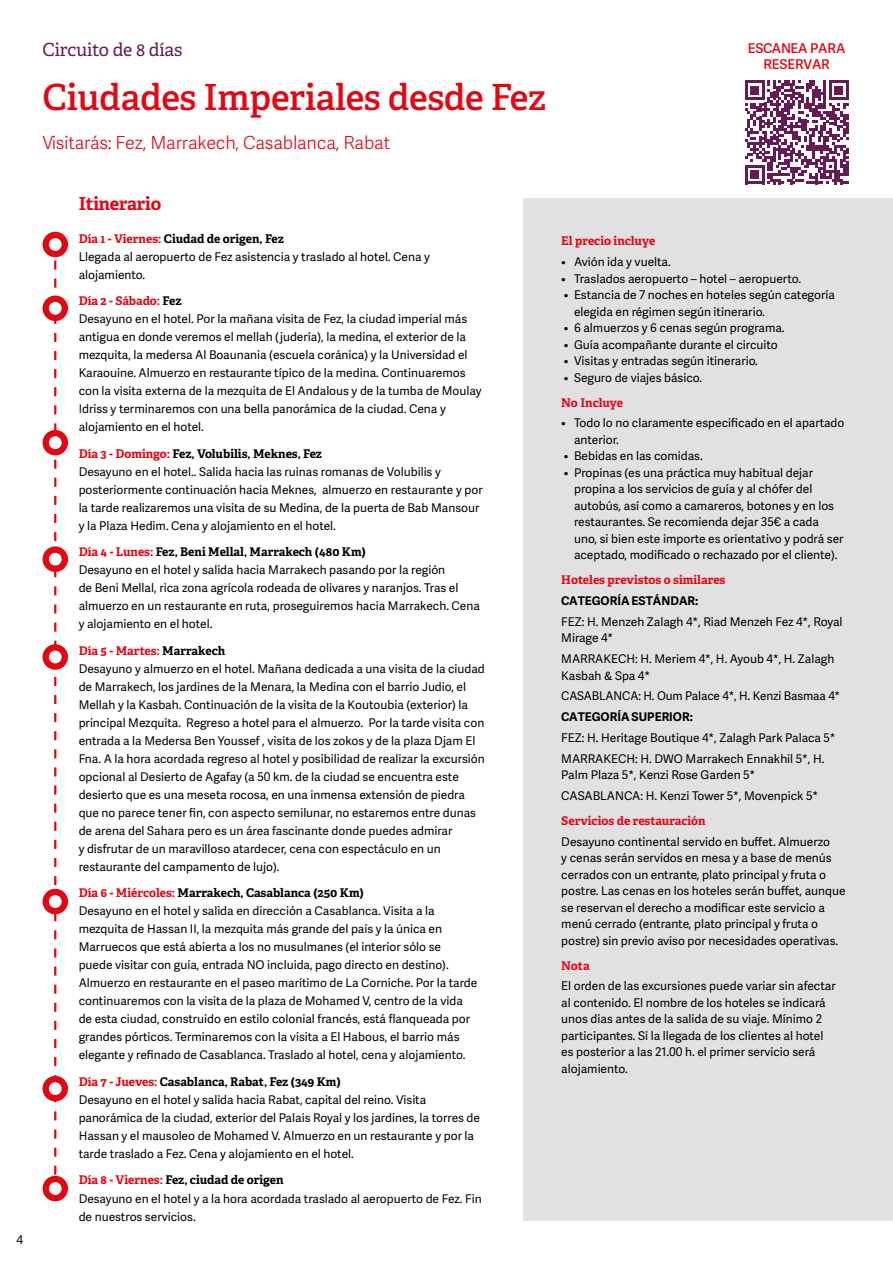
<style>
.page{position:relative;width:893px;height:1263px;background:#fff}
.page>*{position:absolute;margin:0;border:0;box-sizing:border-box;transform-origin:0 0}
.t1{font:600 36px "Adelle";letter-spacing:-.01em;color:#e30613}
.t2{font:300 18px "Adelle Sans";letter-spacing:-.01em;color:#e30613}
.t3{font:18px "Adelle";letter-spacing:-.01em;color:#671b54}
.t4{font:700 18px "Adelle";letter-spacing:-.01em;color:#e30613}
.t5{font:600 13.5px/16.2px "Adelle Sans";letter-spacing:-.01em;color:#e30613;text-align:center}
.t6{font:12px/18px "Adelle Sans";color:#000}
.t7{font:700 12px "Adelle";color:#000}
.t8{font:700 12px "Adelle";color:#e30613}
.t9{font:700 12px "Adelle Sans";color:#000}
.s1{color:#e30613}
.s2{color:#000}
</style>
<div class="page">
<svg style="left:54px;top:257px;width:2px;height:919px"></svg>
<div style="left:523px;top:198px;width:370px;height:1022px;background:#e1e1e4"></div>
<div style="left:43px;top:232px;width:25px;height:25px;background:#e30613;border-radius:50%"></div>
<div style="left:49px;top:238px;width:13px;height:13px;background:#fff;border-radius:50%"></div>
<div style="left:43px;top:296px;width:25px;height:25px;background:#e30613;border-radius:50%"></div>
<div style="left:49px;top:302px;width:13px;height:13px;background:#fff;border-radius:50%"></div>
<div style="left:43px;top:430px;width:25px;height:25px;background:#e30613;border-radius:50%"></div>
<div style="left:49px;top:436px;width:13px;height:13px;background:#fff;border-radius:50%"></div>
<div style="left:43px;top:546px;width:25px;height:26px;background:#e30613;border-radius:50%"></div>
<div style="left:49px;top:553px;width:13px;height:13px;background:#fff;border-radius:50%"></div>
<div style="left:43px;top:644px;width:25px;height:26px;background:#e30613;border-radius:50%"></div>
<div style="left:49px;top:651px;width:13px;height:12px;background:#fff;border-radius:50%"></div>
<div style="left:43px;top:889px;width:25px;height:25px;background:#e30613;border-radius:50%"></div>
<div style="left:49px;top:895px;width:13px;height:13px;background:#fff;border-radius:50%"></div>
<div style="left:43px;top:1076px;width:25px;height:25px;background:#e30613;border-radius:50%"></div>
<div style="left:49px;top:1082px;width:13px;height:13px;background:#fff;border-radius:50%"></div>
<div style="left:43px;top:1176px;width:25px;height:25px;background:#e30613;border-radius:50%"></div>
<div style="left:49px;top:1182px;width:13px;height:13px;background:#fff;border-radius:50%"></div>
<svg style="left:745px;top:80px;width:104px;height:104px"></svg>
<p class="t6" style="left:17px;top:1230px;width:8px">4</p>
<h2 class="t3" style="left:43px;top:39px;width:141px">Circuito de 8 días</h2>
<h1 class="t1" style="left:43px;top:75px;width:505px">Ciudades Imperiales desde Fez</h1>
<h2 class="t2" style="left:43px;top:132px;width:349px">Visitarás: Fez, Marrakech, Casablanca, Rabat</h2>
<p class="t5" style="left:748px;top:40px;width:99px">ESCANEA PARA<br>RESERVAR</p>
<h2 class="t4" style="left:79px;top:192px;width:84px">Itinerario</h2>
<p class="t7" style="left:79px;top:231px;width:207px"><span class="s1">Día 1 - Viernes:</span> Ciudad de origen, Fez</p>
<p class="t6" style="left:79px;top:247px;width:353px">Llegada al aeropuerto de Fez asistencia y traslado al hotel. Cena y alojamiento.</p>
<p class="t8" style="left:79px;top:293px;width:104px">Día 2 - Sábado: <span class="s2">Fez</span></p>
<p class="t6" style="left:79px;top:310px;width:404px">Desayuno en el hotel. Por la mañana visita de Fez, la ciudad imperial más antigua en donde veremos el mellah (judería), la medina, el exterior de la mezquita, la medersa Al Boaunania (escuela coránica) y la Universidad el Karaouine. Almuerzo en restaurante típico de la medina. Continuaremos con la visita externa de la mezquita de El Andalous y de la tumba de Moulay Idriss y terminaremos con una bella panorámica de la ciudad. Cena y alojamiento en el hotel.</p>
<p class="t7" style="left:79px;top:446px;width:245px"><span class="s1">Día 3 - Domingo:</span> Fez, Volubilis, Meknes, Fez</p>
<p class="t6" style="left:79px;top:462px;width:406px">Desayuno en el hotel.. Salida hacia las ruinas romanas de Volubilis y posteriormente continuación hacia Meknes, almuerzo en restaurante y por la tarde realizaremos una visita de su Medina, de la puerta de Bab Mansour y la Plaza Hedim. Cena y alojamiento en el hotel.</p>
<p class="t7" style="left:79px;top:544px;width:289px"><span class="s1">Día 4 - Lunes:</span> Fez, Beni Mellal, Marrakech (480 Km)</p>
<p class="t6" style="left:79px;top:561px;width:403px">Desayuno en el hotel y salida hacia Marrakech pasando por la región<br>de Beni Mellal, rica zona agrícola rodeada de olivares y naranjos. Tras el almuerzo en un restaurante en ruta, proseguiremos hacia Marrakech. Cena y alojamiento en el hotel.</p>
<p class="t8" style="left:79px;top:643px;width:148px">Día 5 - Martes: <span class="s2">Marrakech</span></p>
<p class="t6" style="left:79px;top:659px;width:408px">Desayuno y almuerzo en el hotel. Mañana dedicada a una visita de la ciudad de Marrakech, los jardines de la Menara, la Medina con el barrio Judio, el Mellah y la Kasbah. Continuación de la visita de la Koutoubia (exterior) la principal Mezquita. Regreso a hotel para el almuerzo. Por la tarde visita con entrada a la Medersa Ben Youssef , visita de los zokos y de la plaza Djam El Fna. A la hora acordada regreso al hotel y posibilidad de realizar la excursión opcional al Desierto de Agafay (a 50 km. de la ciudad se encuentra este desierto que es una meseta rocosa, en una inmensa extensión de piedra que no parece tener fin, con aspecto semilunar, no estaremos entre dunas de arena del Sahara pero es un área fascinante donde puedes admirar<br>y disfrutar de un maravilloso atardecer, cena con espectáculo en un restaurante del campamento de lujo).</p>
<p class="t7" style="left:79px;top:885px;width:287px"><span class="s1">Día 6 - Miércoles:</span> Marrakech, Casablanca (250 Km)</p>
<p class="t6" style="left:79px;top:902px;width:400px">Desayuno en el hotel y salida en dirección a Casablanca. Visita a la mezquita de Hassan II, la mezquita más grande del país y la única en Marruecos que está abierta a los no musulmanes (el interior sólo se puede visitar con guía, entrada NO incluida, pago directo en destino).<br>Almuerzo en restaurante en el paseo marítimo de La Corniche. Por la tarde continuaremos con la visita de la plaza de Mohamed V, centro de la vida de esta ciudad, construido en estilo colonial francés, está flanqueada por grandes pórticos. Terminaremos con la visita a El Habous, el barrio más elegante y refinado de Casablanca. Traslado al hotel, cena y alojamiento.</p>
<p class="t7" style="left:79px;top:1074px;width:264px"><span class="s1">Día 7 - Jueves:</span> Casablanca, Rabat, Fez (349 Km)</p>
<p class="t6" style="left:79px;top:1090px;width:403px">Desayuno en el hotel y salida hacia Rabat, capital del reino. Visita panorámica de la ciudad, exterior del Palais Royal y los jardines, la torres de Hassan y el mausoleo de Mohamed V. Almuerzo en un restaurante y por la tarde traslado a Fez. Cena y alojamiento en el hotel.</p>
<p class="t7" style="left:79px;top:1172px;width:206px"><span class="s1">Día 8 - Viernes:</span> Fez, ciudad de origen</p>
<p class="t6" style="left:79px;top:1189px;width:405px">Desayuno en el hotel y a la hora acordada traslado al aeropuerto de Fez. Fin de nuestros servicios.</p>
<p class="t8" style="left:561px;top:233px;width:96px">El precio incluye</p>
<p class="t6" style="left:561px;top:252px;width:111px">• Avión ida y vuelta.</p>
<p class="t6" style="left:561px;top:269px;width:241px">• Traslados aeropuerto – hotel – aeropuerto.</p>
<p class="t6" style="left:574px;top:286px;width:262px;line-height:16.5px;text-indent:-10px">• Estancia de 7 noches en hoteles según categoría elegida en régimen según itinerario.</p>
<p class="t6" style="left:564px;top:318px;width:222px">• 6 almuerzos y 6 cenas según programa.</p>
<p class="t6" style="left:564px;top:335px;width:215px">• Guía acompañante durante el circuito</p>
<p class="t6" style="left:564px;top:351px;width:196px">• Visitas y entradas según itinerario.</p>
<p class="t6" style="left:564px;top:368px;width:140px">• Seguro de viajes básico.</p>
<p class="t8" style="left:561px;top:395px;width:63px">No Incluye</p>
<p class="t6" style="left:574px;top:414px;width:272px;line-height:16.5px;text-indent:-13px">• Todo lo no claramente especificado en el apartado anterior.</p>
<p class="t6" style="left:564px;top:447px;width:140px">• Bebidas en las comidas.</p>
<p class="t6" style="left:574px;top:464px;width:271px;line-height:16.5px;text-indent:-10px">• Propinas (es una práctica muy habitual dejar propina a los servicios de guía y al chófer del autobús, así como a camareros, botones y en los restaurantes. Se recomienda dejar 35€ a cada uno, si bien este importe es orientativo y podrá ser aceptado, modificado o rechazado por el cliente).</p>
<p class="t8" style="left:561px;top:572px;width:166px">Hoteles previstos o similares</p>
<p class="t9" style="left:561px;top:594px;width:139px">CATEGORÍA ESTÁNDAR:</p>
<p class="t6" style="left:561px;top:613px;width:283px;line-height:16.5px">FEZ: H. Menzeh Zalagh 4*, Riad Menzeh Fez 4*, Royal<br>Mirage 4*</p>
<p class="t6" style="left:561px;top:650px;width:275px;line-height:16.5px">MARRAKECH: H. Meriem 4*, H. Ayoub 4*, H. Zalagh<br>Kasbah &amp; Spa 4*</p>
<p class="t6" style="left:561px;top:687px;width:280px">CASABLANCA: H. Oum Palace 4*, H. Kenzi Basmaa 4*</p>
<p class="t9" style="left:561px;top:710px;width:133px">CATEGORÍA SUPERIOR:</p>
<p class="t6" style="left:561px;top:727px;width:276px;line-height:20.7px">FEZ: H. Heritage Boutique 4*, Zalagh Park Palaca 5*<br>MARRAKECH: H. DWO Marrakech Ennakhil 5*, H.</p>
<p class="t6" style="left:561px;top:764px;width:258px;line-height:20.7px">Palm Plaza 5*, Kenzi Rose Garden 5*<br>CASABLANCA: H. Kenzi Tower 5*, Movenpick 5*</p>
<p class="t8" style="left:561px;top:813px;width:146px">Servicios de restauración</p>
<p class="t6" style="left:561px;top:833px;width:286px;line-height:16.5px">Desayuno continental servido en buffet. Almuerzo<br>y cenas serán servidos en mesa y a base de menús cerrados con un entrante, plato principal y fruta o postre. Las cenas en los hoteles serán buffet, aunque se reservan el derecho a modificar este servicio a menú cerrado (entrante, plato principal y fruta o postre) sin previo aviso por necesidades operativas.</p>
<p class="t8" style="left:561px;top:958px;width:30px">Nota</p>
<p class="t6" style="left:561px;top:977px;width:276px;line-height:16.5px">El orden de las excursiones puede variar sin afectar al contenido. El nombre de los hoteles se indicará unos días antes de la salida de su viaje. Mínimo 2 participantes. Si la llegada de los clientes al hotel es posterior a las 21.00 h. el primer servicio será alojamiento.</p>
</div>
